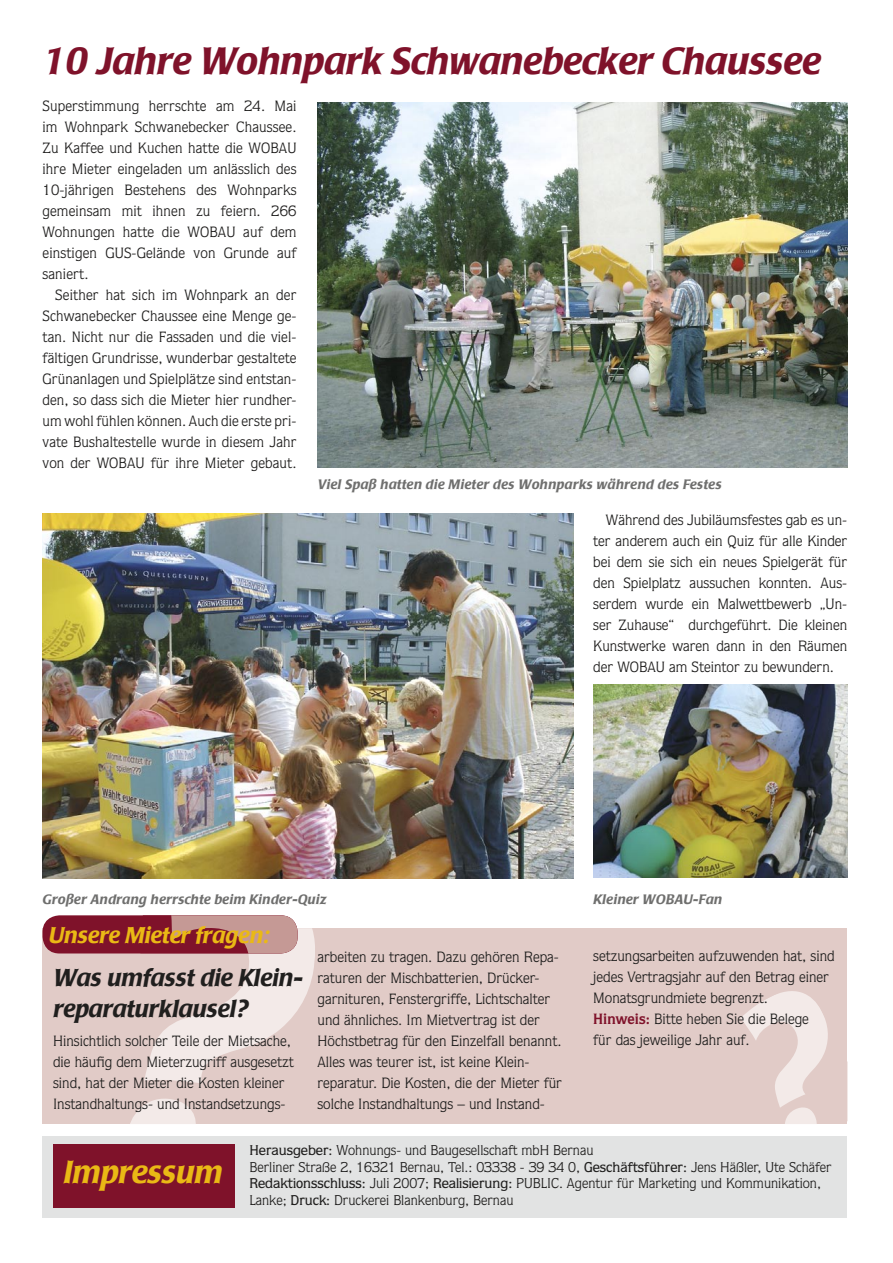
<style>
.page{position:relative;width:893px;height:1263px;background:#fff}
.page>*{position:absolute;margin:0;border:0;box-sizing:border-box;transform-origin:0 0}
.t1{font:italic 500 37.5px "Poppl Laudatio";color:#7f122a}
.t2{font:italic 500 31.5px "Poppl Laudatio";color:#eab915}
.t3{font:italic 500 24px/31.5px "Poppl Laudatio";color:#201f1e}
.t4{font:italic 500 22.5px "Poppl Laudatio";color:#eab915}
.t5{font:15px/21px "Quorum";color:#201f1e;text-align:justify}
.t6{font:14.25px/16.5px "Quorum";color:#201f1e}
.t7{font:italic 500 13.5px "Poppl Laudatio";letter-spacing:.025em;color:#6f6f6e}
.s1{font-weight:700;color:#7f122a}
.s2{font-weight:500}
</style>
<div class="page">
<img style="left:317px;top:102px;width:531px;height:365px">
<img style="left:593px;top:685px;width:254px;height:192px">
<div style="left:43px;top:929px;width:804px;height:195px;background:#e1cbc7"></div>
<div style="left:43px;top:915px;width:255px;height:38px;background:#7f122a;border-radius:17px"></div>
<div style="left:43px;top:1136px;width:804px;height:81px;background:#e2e3e3"></div>
<div style="left:53px;top:1144px;width:182px;height:64px;background:#7f122a"></div>
<img style="left:43px;top:513px;width:530px;height:365px">
<svg style="left:125px;top:869px;width:195px;height:85px"></svg>
<h1 class="t1" style="left:43px;top:40px;width:779px">10 Jahre Wohnpark Schwanebecker Chaussee</h1>
<p class="t5" style="left:43px;top:96px;width:256px">Superstimmung herrschte am 24. Mai im Wohnpark Schwanebecker Chaussee.<br>Zu Kaffee und Kuchen hatte die WOBAU ihre Mieter eingeladen um anlässlich des 10-jährigen Bestehens des Wohnparks gemeinsam mit ihnen zu feiern. 266<br>Wohnungen hatte die WOBAU auf dem einstigen GUS-Gelände von Grunde auf saniert.</p>
<p class="t5" style="left:43px;top:285px;width:256px;text-indent:13px">Seither hat sich im Wohnpark an der Schwanebecker Chaussee eine Menge ge&shy;tan. Nicht nur die Fassaden und die viel&shy;fältigen Grundrisse, wunderbar gestaltete Grünanlagen und Spielplätze sind entstan&shy;den, so dass sich die Mieter hier rundher&shy;um wohl fühlen können. Auch die erste pri&shy;vate Bushaltestelle wurde in diesem Jahr von der WOBAU für ihre Mieter gebaut.</p>
<p class="t7" style="left:317px;top:477px;width:405px">Viel Spaß hatten die Mieter des Wohnparks während des Festes</p>
<p class="t5" style="left:593px;top:509px;width:256px;text-indent:13px">Während des Jubiläumsfestes gab es un&shy;ter anderem auch ein Quiz für alle Kinder bei dem sie sich ein neues Spielgerät für den Spielplatz aussuchen konnten. Aus&shy;serdem wurde ein Malwettbewerb „Un&shy;ser Zuhause“ durchgeführt. Die kleinen Kunstwerke waren dann in den Räumen der WOBAU am Steintor zu bewundern.</p>
<p class="t7" style="left:43px;top:891px;width:285px">Großer Andrang herrschte beim Kinder-Quiz</p>
<p class="t7" style="left:593px;top:891px;width:130px">Kleiner WOBAU-Fan</p>
<h3 class="t4" style="left:49px;top:923px;width:222px">Unsere Mieter fragen:</h3>
<h3 class="t3" style="left:53px;top:962px;width:251px">Was umfasst die Klein&shy;reparaturklausel?</h3>
<p class="t5" style="left:53px;top:1030px;width:242px;text-align:left">Hinsichtlich solcher Teile der Mietsache, die häufig dem Mieterzugriff ausgesetzt sind, hat der Mieter die Kosten kleiner Instandhaltungs- und Instandsetzungs-</p>
<p class="t5" style="left:317px;top:946px;width:246px;text-align:left">arbeiten zu tragen. Dazu gehören Repa&shy;raturen der Mischbatterien, Drücker&shy;garnituren, Fenstergriffe, Lichtschalter und ähnliches. Im Mietvertrag ist der Höchstbetrag für den Einzelfall benannt.<br>Alles was teurer ist, ist keine Klein&shy;reparatur. Die Kosten, die der Mieter für solche Instandhaltungs – und Instand-</p>
<p class="t5" style="left:593px;top:945px;width:243px;text-align:left">setzungsarbeiten aufzuwenden hat, sind jedes Vertragsjahr auf den Betrag einer Monatsgrundmiete begrenzt.<br><span class="s1">Hinweis:</span> Bitte heben Sie die Belege<br>für das jeweilige Jahr auf.</p>
<h2 class="t2" style="left:63px;top:1154px;width:161px">Impressum</h2>
<p class="t6" style="left:249px;top:1142px;width:584px"><span class="s2">Herausgeber:</span> Wohnungs- und Baugesellschaft mbH Bernau<br>Berliner Straße 2, 16321 Bernau, Tel.: 03338 - 39 34 0, <span class="s2">Geschäftsführer:</span> Jens Häßler, Ute Schäfer <span class="s2">Redaktionsschluss:</span> Juli 2007; <span class="s2">Realisierung:</span> PUBLIC. Agentur für Marketing und Kommunikation, Lanke; <span class="s2">Druck:</span> Druckerei Blankenburg, Bernau</p>
</div>
